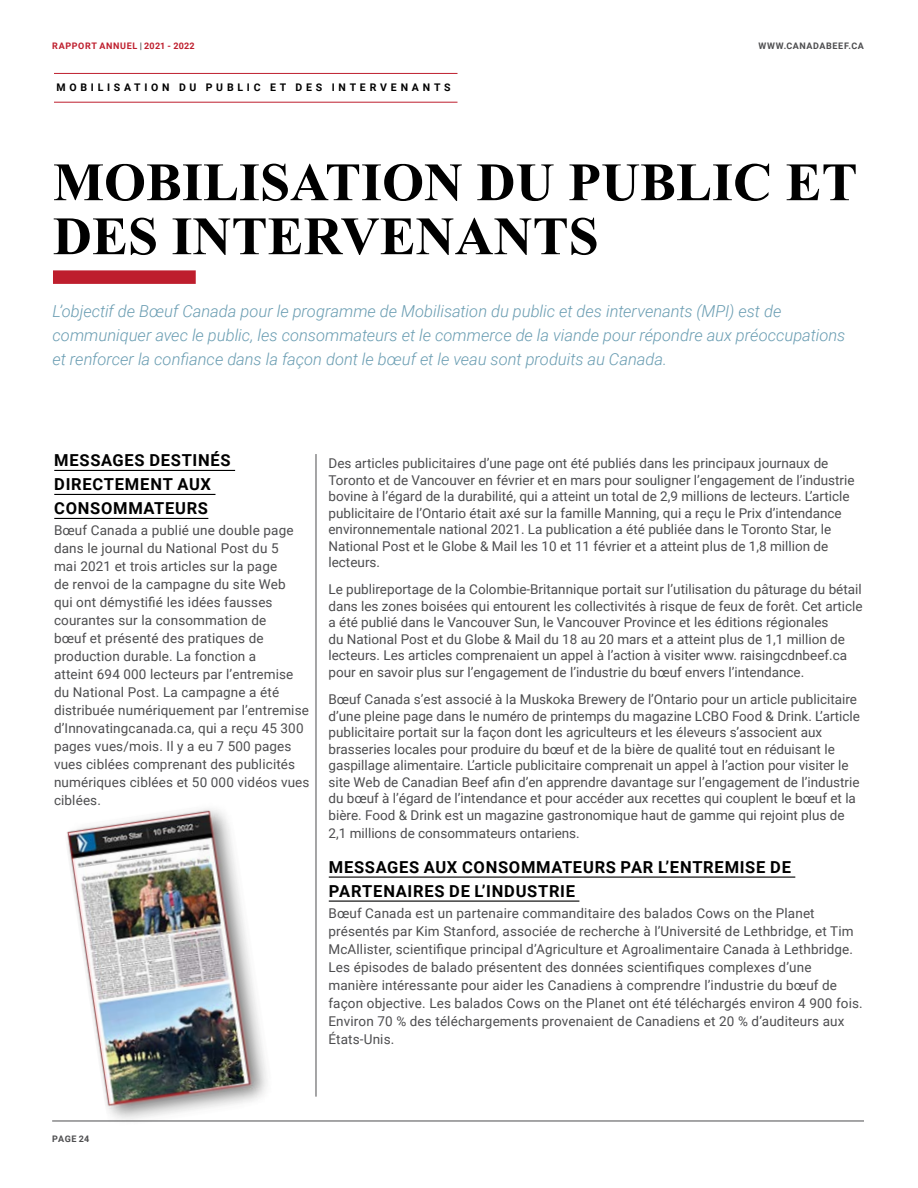
<style>
.page{position:relative;width:918px;height:1188px;background:#fff}
.page>*{position:absolute;margin:0;border:0;box-sizing:border-box;transform-origin:0 0}
.t1{font:700 54px/54px "Times New Roman";color:#000}
.t2{font:italic 300 16.5px/24px "Roboto";color:#6a9db2}
.t3{font:700 16.5px/24px "Roboto";letter-spacing:.045em;color:#000}
.t4{font:13.5px/18px "Roboto";color:#4d4d4f}
.t5{font:700 10.5px "Roboto";letter-spacing:.36em;color:#000}
.t6{font:700 9px "Roboto";letter-spacing:.065em;color:#be1e2d}
.t7{font:700 9px "Roboto";letter-spacing:.07em;color:#4d4d4f}
.s1{color:#4d4d4f}
</style>
<div class="page">
<hr style="left:52px;top:1121px;width:812px;height:1px;background:#4d4d4f">
<hr style="left:316px;top:454px;width:1px;height:643px;background:#4d4d4f">
<div style="left:53px;top:270px;width:143px;height:14px;background:#be1e2d"></div>
<hr style="left:54px;top:470px;width:181px;height:1px;background:#000">
<hr style="left:54px;top:494px;width:161px;height:1px;background:#000">
<hr style="left:54px;top:518px;width:154px;height:1px;background:#000">
<img style="left:62px;top:809px;width:214px;height:313px">
<hr style="left:329px;top:877px;width:466px;height:1px;background:#000">
<hr style="left:329px;top:901px;width:250px;height:1px;background:#000">
<hr style="left:54px;top:73px;width:404px;height:1px;background:#be1e2d">
<hr style="left:54px;top:102px;width:404px;height:1px;background:#be1e2d">
<p class="t6" style="left:52px;top:40px;width:144px">RAPPORT ANNUEL <span class="s1">|</span> 2021 - 2022</p>
<p class="t7" style="left:759px;top:40px;width:107px">WWW.CANADABEEF.CA</p>
<p class="t5" style="left:56px;top:80px;width:396px">MOBILISATION DU PUBLIC ET DES INTERVENANTS</p>
<h1 class="t1" style="left:53px;top:154px;width:806px">MOBILISATION DU PUBLIC ET<br>DES INTERVENANTS</h1>
<p class="t2" style="left:52px;top:298px;width:794px">L’objectif de Bœuf Canada pour le programme de Mobilisation du public et des intervenants (MPI) est de communiquer avec le public, les consommateurs et le commerce de la viande pour répondre aux préoccupations et renforcer la confiance dans la façon dont le bœuf et le veau sont produits au Canada.</p>
<p class="t3" style="left:54px;top:447px;width:178px">MESSAGES DESTINÉS<br>DIRECTEMENT AUX<br>CONSOMMATEURS</p>
<p class="t4" style="left:54px;top:521px;width:257px">Bœuf Canada a publié une double page dans le journal du National Post du 5<br>mai 2021 et trois articles sur la page<br>de renvoi de la campagne du site Web<br>qui ont démystifié les idées fausses courantes sur la consommation de<br>bœuf et présenté des pratiques de production durable. La fonction a<br>atteint 694 000 lecteurs par l’entremise du National Post. La campagne a été distribuée numériquement par l’entremise d’Innovatingcanada.ca, qui a reçu 45 300 pages vues/mois. Il y a eu 7 500 pages vues ciblées comprenant des publicités numériques ciblées et 50 000 vidéos vues ciblées.</p>
<p class="t4" style="left:328px;top:455px;width:528px;line-height:16.5px">Des articles publicitaires d’une page ont été publiés dans les principaux journaux de Toronto et de Vancouver en février et en mars pour souligner l’engagement de l’industrie bovine à l’égard de la durabilité, qui a atteint un total de 2,9 millions de lecteurs. L’article publicitaire de l’Ontario était axé sur la famille Manning, qui a reçu le Prix d’intendance environnementale national 2021. La publication a été publiée dans le Toronto Star, le National Post et le Globe &amp; Mail les 10 et 11 février et a atteint plus de 1,8 million de lecteurs.</p>
<p class="t4" style="left:328px;top:581px;width:536px;line-height:16.5px">Le publireportage de la Colombie-Britannique portait sur l’utilisation du pâturage du bétail dans les zones boisées qui entourent les collectivités à risque de feux de forêt. Cet article a été publié dans le Vancouver Sun, le Vancouver Province et les éditions régionales<br>du National Post et du Globe &amp; Mail du 18 au 20 mars et a atteint plus de 1,1 million de lecteurs. Les articles comprenaient un appel à l’action à visiter www. raisingcdnbeef.ca pour en savoir plus sur l’engagement de l’industrie du bœuf envers l’intendance.</p>
<p class="t4" style="left:328px;top:691px;width:533px;line-height:16.5px">Bœuf Canada s’est associé à la Muskoka Brewery de l’Ontario pour un article publicitaire d’une pleine page dans le numéro de printemps du magazine LCBO Food &amp; Drink. L’article publicitaire portait sur la façon dont les agriculteurs et les éleveurs s’associent aux brasseries locales pour produire du bœuf et de la bière de qualité tout en réduisant le gaspillage alimentaire. L’article publicitaire comprenait un appel à l’action pour visiter le site Web de Canadian Beef afin d’en apprendre davantage sur l’engagement de l’industrie du bœuf à l’égard de l’intendance et pour accéder aux recettes qui couplent le bœuf et la bière. Food &amp; Drink est un magazine gastronomique haut de gamme qui rejoint plus de</p>
<p class="t4" style="left:328px;top:823px;width:253px">2,1 millions de consommateurs ontariens.</p>
<p class="t3" style="left:329px;top:854px;width:464px">MESSAGES AUX CONSOMMATEURS PAR L’ENTREMISE DE<br>PARTENAIRES DE L’INDUSTRIE</p>
<p class="t4" style="left:328px;top:904px;width:536px">Bœuf Canada est un partenaire commanditaire des balados Cows on the Planet présentés par Kim Stanford, associée de recherche à l’Université de Lethbridge, et Tim McAllister, scientifique principal d’Agriculture et Agroalimentaire Canada à Lethbridge.<br>Les épisodes de balado présentent des données scientifiques complexes d’une manière intéressante pour aider les Canadiens à comprendre l’industrie du bœuf de façon objective. Les balados Cows on the Planet ont été téléchargés environ 4 900 fois.<br>Environ 70 % des téléchargements provenaient de Canadiens et 20 % d’auditeurs aux États-Unis.</p>
<p class="t7" style="left:52px;top:1133px;width:39px">PAGE 24</p>
</div>
